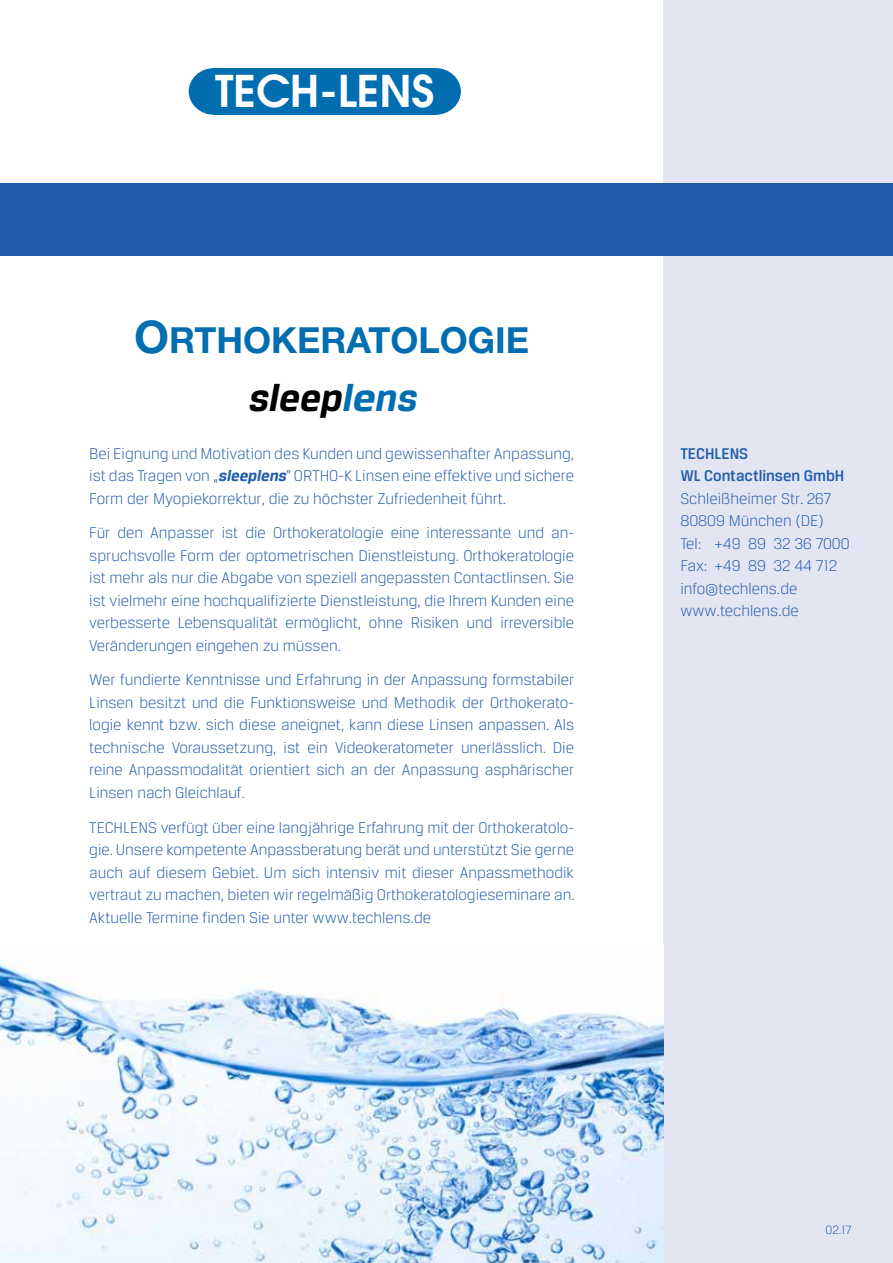
<style>
.page{position:relative;width:893px;height:1263px;background:#fff}
.page>*{position:absolute;margin:0;border:0;box-sizing:border-box;transform-origin:0 0}
.t1{font:600 43.5px "Avant Garde";color:#fff}
.t2{font:italic 700 40.5px "Breuer Text";color:#000}
.t3{font:700 36px "Helvetica Neue LT Std";color:#006eb0}
.t4{font:300 16.5px/22.5px "Breuer Text";color:#205caa;text-align:justify}
.t5{font:500 16.5px/22.5px "Breuer Text";color:#205caa}
.t6{font:300 12.75px "Breuer Text";color:#205caa}
.s1{font-size:45px}
.s2{color:#006eb0}
.s3{font-weight:700;font-style:italic}
</style>
<div class="page">
<div style="left:663px;top:0;width:230px;height:1263px;background:#e3e5f3"></div>
<div style="left:0;top:183px;width:893px;height:72px;background:#205caa"></div>
<img style="left:0;top:959px;width:663px;height:304px">
<div style="left:214px;top:68px;width:221px;height:47px;background:#006eb0"></div>
<div style="left:189px;top:68px;width:51px;height:47px;background:#006eb0;border-radius:50%"></div>
<div style="left:410px;top:68px;width:51px;height:47px;background:#006eb0;border-radius:50%"></div>
<h1 class="t1" style="left:215px;top:63px;width:221px">TECH-LENS</h1>
<h3 class="t3" style="left:134px;top:318px;width:396px"><span class="s1">O</span>RTHOKERATOLOGIE</h3>
<h2 class="t2" style="left:247px;top:375px;width:178px">sleep<span class="s2">lens</span></h2>
<p class="t4" style="left:89px;top:442px;width:486px">Bei Eignung und Motivation des Kunden und gewissenhafter Anpassung, ist das Tragen von „<span class="s3">sleeplens</span>“ ORTHO-K Linsen eine effektive und sichere Form der Myopiekorrektur, die zu höchster Zufriedenheit führt.</p>
<p class="t4" style="left:89px;top:522px;width:486px">Für den Anpasser ist die Orthokeratologie eine interessante und an&shy;spruchsvolle Form der optometrischen Dienstleistung. Orthokeratologie ist mehr als nur die Abgabe von speziell angepassten Contactlinsen. Sie ist vielmehr eine hochqualifizierte Dienstleistung, die Ihrem Kunden eine verbesserte Lebensqualität ermöglicht, ohne Risiken und irreversible Veränderungen eingehen zu müssen.</p>
<p class="t4" style="left:89px;top:669px;width:486px">Wer fundierte Kenntnisse und Erfahrung in der Anpassung formstabiler Linsen besitzt und die Funktionsweise und Methodik der Orthokerato&shy;logie kennt bzw. sich diese aneignet, kann diese Linsen anpassen. Als technische Voraussetzung, ist ein Videokeratometer unerlässlich. Die reine Anpassmodalität orientiert sich an der Anpassung asphärischer Linsen nach Gleichlauf.</p>
<p class="t4" style="left:89px;top:816px;width:487px">TECHLENS verfügt über eine langjährige Erfahrung mit der Orthokeratolo&shy;gie. Unsere kompetente Anpassberatung berät und unterstützt Sie gerne auch auf diesem Gebiet. Um sich intensiv mit dieser Anpassmethodik vertraut zu machen, bieten wir regelmäßig Orthokeratologieseminare an.<br>Aktuelle Termine finden Sie unter www.techlens.de</p>
<p class="t5" style="left:680px;top:442px;width:165px">TECHLENS<br>WL Contactlinsen GmbH</p>
<p class="t4" style="left:680px;top:487px;width:171px;text-align:left">Schleißheimer Str. 267<br>80809 München (DE)<br>Tel: +49 89 32 36 7000<br>Fax: +49 89 32 44 712 info@techlens.de www.techlens.de</p>
<p class="t6" style="left:825px;top:1223px;width:27px">02.17</p>
</div>
